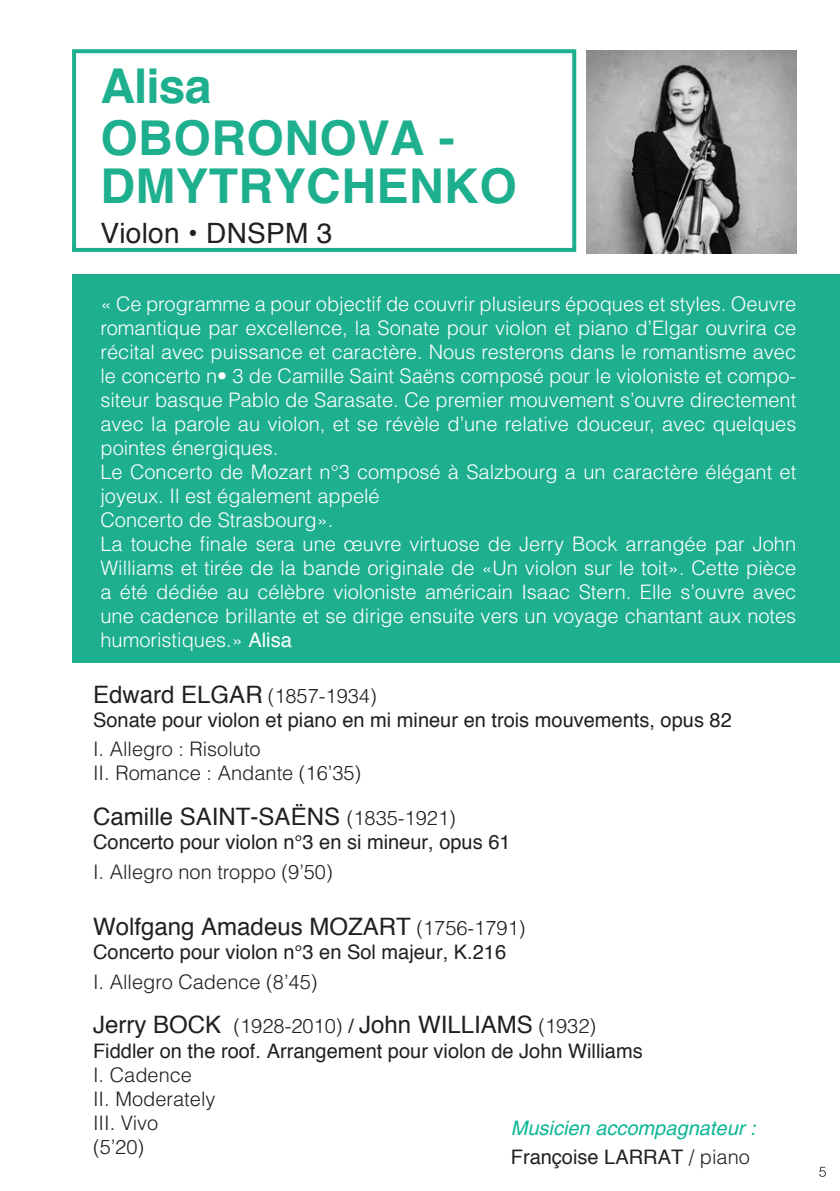
<style>
.page{position:relative;width:840px;height:1191px;background:#fff}
.page>*{position:absolute;margin:0;border:0;box-sizing:border-box;transform-origin:0 0}
.t1{font:700 48px/48px "Helvetica";letter-spacing:.01em;color:#1daf8e}
.t2{font:28px "Helvetica";letter-spacing:.01em;color:#231f20}
.t3{font:24px "Helvetica";color:#231f20}
.t4{font:300 20px/24px "Helvetica";color:#fff;text-align:justify}
.t5{font:20px "Helvetica";color:#231f20}
.t6{font:300 20px "Helvetica";color:#231f20}
.t7{font:italic 20px "Helvetica";color:#0cb795}
.s1{font-weight:400}
.s2{font-weight:300;font-size:20px}
.s3{font-size:20px}
.s4{font-weight:300}
</style>
<div class="page">
<img style="left:586px;top:51px;width:209px;height:202px">
<div style="left:72px;top:49px;width:504px;height:203px;border:4px solid #1daf8e"></div>
<svg style="left:819px;top:1166px;width:6px;height:10px"></svg>
<div style="left:72px;top:274px;width:767px;height:389px;background:#1daf8e"></div>
<p class="t1" style="left:100px;top:61px;width:112px">Alisa</p>
<p class="t1" style="left:100px;top:113px;width:417px">OBORONOVA -<br>DMYTRYCHENKO</p>
<p class="t2" style="left:100px;top:216px;width:233px">Violon • DNSPM 3</p>
<p class="t4" style="left:100px;top:291px;width:697px">« Ce programme a pour objectif de couvrir plusieurs époques et styles. Oeuvre romantique par excellence, la Sonate pour violon et piano d’Elgar ouvrira ce récital avec puissance et caractère. Nous resterons dans le romantisme avec le concerto n• 3 de Camille Saint Saëns composé pour le violoniste et compo&shy;siteur basque Pablo de Sarasate. Ce premier mouvement s’ouvre directement avec la parole au violon, et se révèle d’une relative douceur, avec quelques pointes énergiques.</p>
<p class="t4" style="left:100px;top:459px;width:697px">Le Concerto de Mozart n°3 composé à Salzbourg a un caractère élégant et joyeux. Il est également appelé</p>
<p class="t4" style="left:100px;top:507px;width:234px">Concerto de Strasbourg».</p>
<p class="t4" style="left:100px;top:531px;width:697px">La touche finale sera une œuvre virtuose de Jerry Bock arrangée par John Williams et tirée de la bande originale de «Un violon sur le toit». Cette pièce a été dédiée au célèbre violoniste américain Isaac Stern. Elle s’ouvre avec une cadence brillante et se dirige ensuite vers un voyage chantant aux notes humoristiques.» <span class="s1">Alisa</span></p>
<p class="t3" style="left:93px;top:679px;width:285px">Edward ELGAR <span class="s2">(1857-1934)</span></p>
<p class="t5" style="left:93px;top:707px;width:640px">Sonate pour violon et piano en mi mineur en trois mouvements, opus 82</p>
<p class="t6" style="left:93px;top:736px;width:169px">I. Allegro : Risoluto</p>
<p class="t6" style="left:93px;top:760px;width:269px">II. Romance : Andante (16’35)</p>
<p class="t3" style="left:93px;top:801px;width:364px">Camille SAINT-SAËNS <span class="s2">(1835-1921)</span></p>
<p class="t5" style="left:93px;top:829px;width:419px">Concerto pour violon n°3 en si mineur, opus 61</p>
<p class="t6" style="left:93px;top:859px;width:241px">I. Allegro non troppo (9’50)</p>
<p class="t3" style="left:93px;top:911px;width:433px">Wolfgang Amadeus MOZART <span class="s2">(1756-1791)</span></p>
<p class="t5" style="left:93px;top:939px;width:414px">Concerto pour violon n°3 en Sol majeur, K.216</p>
<p class="t6" style="left:93px;top:969px;width:226px">I. Allegro Cadence (8’45)</p>
<p class="t3" style="left:93px;top:1010px;width:504px">Jerry BOCK <span class="s2">(1928-2010)</span> <span class="s3">/</span> John WILLIAMS <span class="s2">(1932)</span></p>
<p class="t5" style="left:93px;top:1038px;width:551px">Fiddler on the roof. Arrangement pour violon de John Williams</p>
<p class="t6" style="left:93px;top:1062px;width:100px">I. Cadence</p>
<p class="t6" style="left:93px;top:1086px;width:124px">II. Moderately</p>
<p class="t6" style="left:93px;top:1110px;width:67px">III. Vivo</p>
<p class="t6" style="left:93px;top:1134px;width:53px">(5’20)</p>
<p class="t7" style="left:510px;top:1116px;width:246px">Musicien accompagnateur :</p>
<p class="t5" style="left:510px;top:1144px;width:240px">Françoise LARRAT <span class="s4">/ piano</span></p>
</div>
